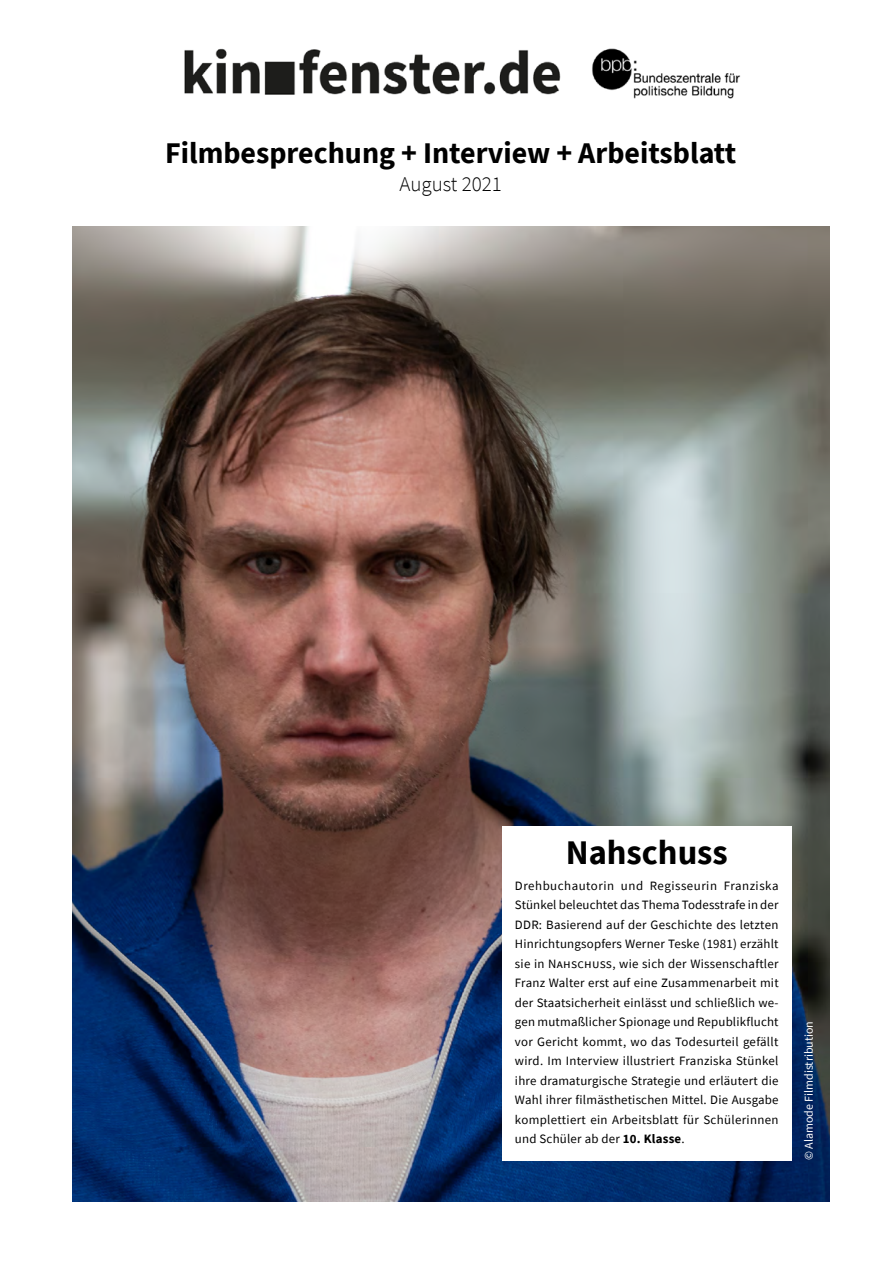
<style>
.page{position:relative;width:893px;height:1263px;background:#fff}
.page>*{position:absolute;margin:0;border:0;box-sizing:border-box;transform-origin:0 0}
.Titel_Head{font:700 34.5px "Source Sans Pro";color:#000}
.t1{font:700 30px "Source Sans Pro";color:#000}
.t2{font:300 21px "Source Sans Pro";color:#000}
.Filmbespr_Fliesst{font:12.75px/19.5px "Source Sans Pro";letter-spacing:.025em;color:#000;text-align:justify}
.Filmbespr_Autoren{font:12px "Source Sans Pro";color:#fff}
.s1{font-weight:700}
</style>
<div class="page">
<img style="left:72px;top:227px;width:757px;height:975px">
<div style="left:502px;top:826px;width:289px;height:334px;background:#fff"></div>
<img style="left:592px;top:48px;width:148px;height:51px">
<img style="left:184px;top:48px;width:377px;height:47px">
<p class="t1" style="left:165px;top:133px;width:573px">Filmbesprechung + Interview + Arbeitsblatt</p>
<p class="t2" style="left:400px;top:171px;width:104px">August 2021</p>
<p class="Titel_Head" style="left:566px;top:830px;width:164px">Nahschuss</p>
<p class="Filmbespr_Fliesst" style="left:515px;top:875px;width:265px">Drehbuchautorin und Regisseurin Franziska Stünkel beleuchtet das Thema Todesstrafe in der DDR: Basierend auf der Geschichte des letzten Hinrichtungsopfers Werner Teske (1981) erzählt sie in Nahschuss, wie sich der Wissenschaftler Franz Walter erst auf eine Zusammenarbeit mit der Staatsicherheit einlässt und schließlich we&shy;gen mutmaßlicher Spionage und Republikflucht vor Gericht kommt, wo das Todesurteil gefällt wird. Im Interview illustriert Franziska Stünkel ihre dramaturgische Strategie und erläutert die Wahl ihrer filmästhetischen Mittel. Die Ausgabe komplettiert ein Arbeitsblatt für Schülerinnen und Schüler ab der <span class="s1">10. Klasse</span>.</p>
<p class="Filmbespr_Autoren" style="left:801px;top:1160px;width:141px;rotate:-90deg">© Alamode Filmdistribution</p>
</div>
